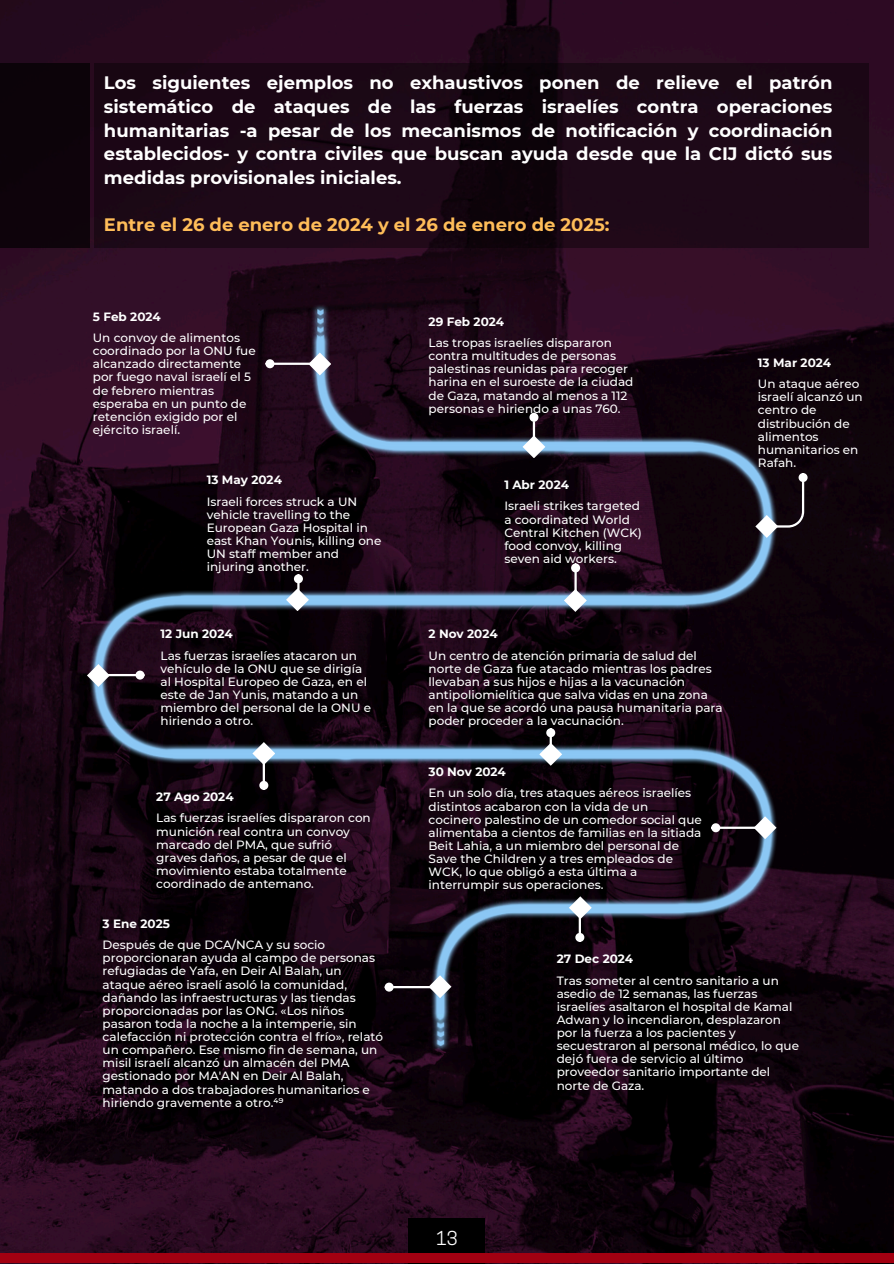
<style>
.page{position:relative;width:894px;height:1264px;background:#fff}
.page>*{position:absolute;margin:0;border:0;box-sizing:border-box;transform-origin:0 0}
.t1{font:700 18px/23.7px "Montserrat";color:#fff;text-align:justify}
.t2{font:700 18px "Montserrat";color:#ffbd59}
.t3{font:18px "Cooper Hewitt";color:#fff}
.t4{font:500 12px/13.2px "Montserrat";color:#fff}
.t5{font:700 12px "Montserrat";color:#fff}
</style>
<div class="page">
<img style="left:0;top:0;width:893px;height:1253px">
<div style="left:408px;top:1218px;width:77px;height:45px;background:#000"></div>
<div style="left:0;top:1253px;width:893px;height:10px;background:#a20011"></div>
<svg style="left:94px;top:63px;width:774px;height:184px;background:#1a0714"></svg>
<div style="left:0;top:63px;width:89px;height:184px;background:#0c0309"></div>
<img style="left:83px;top:283px;width:702px;height:788px">
<svg style="left:308px;top:352px;width:23px;height:23px"></svg>
<hr style="left:274px;top:362px;width:41px;height:3px;background:#fff">
<div style="left:266px;top:360px;width:7px;height:7px;background:#fff;border-radius:50%"></div>
<div style="left:265px;top:359px;width:9px;height:9px;border:2px solid #fff;border-radius:50%"></div>
<div style="left:316px;top:360px;width:6px;height:7px;background:#fff"></div>
<svg style="left:87px;top:664px;width:22px;height:22px"></svg>
<svg style="left:753px;top:816px;width:23px;height:23px"></svg>
<svg style="left:429px;top:975px;width:22px;height:23px"></svg>
<svg style="left:755px;top:479px;width:50px;height:58px;background:#40424e"></svg>
<div style="left:799px;top:474px;width:7px;height:7px;background:#fff;border-radius:50%"></div>
<div style="left:798px;top:473px;width:9px;height:9px;border:2px solid #fff;border-radius:50%"></div>
<div style="left:765px;top:523px;width:7px;height:7px;background:#fff"></div>
<hr style="left:100px;top:674px;width:36px;height:2px;background:#fff">
<div style="left:137px;top:671px;width:6px;height:7px;background:#fff;border-radius:50%"></div>
<div style="left:135px;top:670px;width:9px;height:9px;border:2px solid #fff;border-radius:50%"></div>
<div style="left:93px;top:671px;width:7px;height:7px;background:#fff"></div>
<hr style="left:719px;top:826px;width:42px;height:2px;background:#fff">
<div style="left:712px;top:824px;width:7px;height:7px;background:#fff;border-radius:50%"></div>
<div style="left:711px;top:823px;width:9px;height:9px;border:2px solid #fff;border-radius:50%"></div>
<div style="left:761px;top:824px;width:7px;height:7px;background:#fff"></div>
<hr style="left:393px;top:986px;width:43px;height:2px;background:#fff">
<div style="left:385px;top:983px;width:7px;height:7px;background:#fff;border-radius:50%"></div>
<div style="left:384px;top:982px;width:9px;height:9px;border:2px solid #fff;border-radius:50%"></div>
<div style="left:437px;top:983px;width:7px;height:7px;background:#fff"></div>
<svg style="left:522px;top:435px;width:23px;height:23px"></svg>
<hr style="left:532px;top:421px;width:3px;height:22px;background:#fff">
<div style="left:530px;top:414px;width:7px;height:6px;background:#fff;border-radius:50%"></div>
<div style="left:529px;top:413px;width:9px;height:9px;border:2px solid #fff;border-radius:50%"></div>
<div style="left:530px;top:444px;width:7px;height:6px;background:#fff"></div>
<svg style="left:564px;top:589px;width:22px;height:22px"></svg>
<svg style="left:568px;top:896px;width:23px;height:23px"></svg>
<svg style="left:252px;top:742px;width:23px;height:23px"></svg>
<hr style="left:574px;top:572px;width:2px;height:24px;background:#fff">
<div style="left:572px;top:564px;width:7px;height:7px;background:#fff;border-radius:50%"></div>
<div style="left:571px;top:563px;width:9px;height:9px;border:2px solid #fff;border-radius:50%"></div>
<div style="left:572px;top:596px;width:7px;height:7px;background:#fff"></div>
<svg style="left:539px;top:736px;width:23px;height:29px"></svg>
<div style="left:547px;top:729px;width:7px;height:7px;background:#fff;border-radius:50%"></div>
<div style="left:546px;top:728px;width:9px;height:9px;border:2px solid #fff;border-radius:50%"></div>
<div style="left:547px;top:751px;width:7px;height:7px;background:#fff"></div>
<hr style="left:578px;top:911px;width:2px;height:22px;background:#fff">
<div style="left:576px;top:934px;width:7px;height:6px;background:#fff;border-radius:50%"></div>
<div style="left:575px;top:932px;width:9px;height:9px;border:2px solid #fff;border-radius:50%"></div>
<div style="left:576px;top:904px;width:7px;height:7px;background:#fff"></div>
<svg style="left:286px;top:580px;width:23px;height:31px"></svg>
<div style="left:295px;top:575px;width:7px;height:7px;background:#fff;border-radius:50%"></div>
<div style="left:294px;top:574px;width:9px;height:9px;border:2px solid #fff;border-radius:50%"></div>
<div style="left:295px;top:596px;width:7px;height:7px;background:#fff"></div>
<hr style="left:263px;top:757px;width:2px;height:24px;background:#fff">
<div style="left:260px;top:782px;width:7px;height:6px;background:#fff;border-radius:50%"></div>
<div style="left:259px;top:780px;width:9px;height:9px;border:2px solid #fff;border-radius:50%"></div>
<div style="left:260px;top:750px;width:7px;height:6px;background:#fff"></div>
<p class="t1" style="left:104px;top:71px;width:729px">Los siguientes ejemplos no exhaustivos ponen de relieve el patrón sistemático de ataques de las fuerzas israelíes contra operaciones humanitarias -a pesar de los mecanismos de notificación y coordinación establecidos- y contra civiles que buscan ayuda desde que la CIJ dictó sus medidas provisionales iniciales.</p>
<p class="t2" style="left:104px;top:214px;width:507px">Entre el 26 de enero de 2024 y el 26 de enero de 2025:</p>
<h1 class="t5" style="left:93px;top:309px;width:69px">5 Feb 2024</h1>
<h1 class="t4" style="left:93px;top:331px;width:164px">Un convoy de alimentos coordinado por la ONU fue alcanzado directamente por fuego naval israelí el 5 de febrero mientras esperaba en un punto de retención exigido por el ejército israelí.</h1>
<p class="t5" style="left:207px;top:472px;width:77px">13 May 2024</p>
<p class="t4" style="left:207px;top:494px;width:176px">Israeli forces struck a UN vehicle travelling to the<br>European Gaza Hospital in east Khan Younis, killing one<br>UN staff member and injuring another.</p>
<p class="t5" style="left:160px;top:626px;width:74px">12 Jun 2024</p>
<p class="t4" style="left:160px;top:648px;width:212px">Las fuerzas israelíes atacaron un vehículo de la ONU que se dirigía al Hospital Europeo de Gaza, en el este de Jan Yunis, matando a un miembro del personal de la ONU e hiriendo a otro.</p>
<p class="t5" style="left:156px;top:789px;width:79px">27 Ago 2024</p>
<p class="t4" style="left:156px;top:811px;width:216px">Las fuerzas israelíes dispararon con munición real contra un convoy marcado del PMA, que sufrió graves daños, a pesar de que el movimiento estaba totalmente coordinado de antemano.</p>
<p class="t5" style="left:103px;top:916px;width:69px">3 Ene 2025</p>
<p class="t4" style="left:103px;top:938px;width:282px">Después de que DCA/NCA y su socio proporcionaran ayuda al campo de personas refugiadas de Yafa, en Deir Al Balah, un ataque aéreo israelí asoló la comunidad, dañando las infraestructuras y las tiendas proporcionadas por las ONG. «Los niños pasaron toda la noche a la intemperie, sin calefacción ni protección contra el frío», relató un compañero. Ese mismo fin de semana, un misil israelí alcanzó un almacén del PMA gestionado por MA'AN en Deir Al Balah, matando a dos trabajadores humanitarios e hiriendo gravemente a otro.⁴⁹</p>
<p class="t5" style="left:428px;top:314px;width:77px">29 Feb 2024</p>
<p class="t4" style="left:428px;top:336px;width:206px">Las tropas israelíes dispararon contra multitudes de personas palestinas reunidas para recoger harina en el suroeste de la ciudad de Gaza, matando al menos a 112 personas e hiriendo a unas 760.</p>
<p class="t5" style="left:504px;top:477px;width:66px">1 Abr 2024</p>
<p class="t4" style="left:504px;top:499px;width:139px">Israeli strikes targeted a coordinated World<br>Central Kitchen (WCK) food convoy, killing seven aid workers.</p>
<p class="t5" style="left:428px;top:626px;width:71px">2 Nov 2024</p>
<p class="t4" style="left:428px;top:648px;width:295px">Un centro de atención primaria de salud del norte de Gaza fue atacado mientras los padres llevaban a sus hijos e hijas a la vacunación antipoliomielítica que salva vidas en una zona en la que se acordó una pausa humanitaria para poder proceder a la vacunación.</p>
<p class="t5" style="left:428px;top:764px;width:79px">30 Nov 2024</p>
<p class="t4" style="left:428px;top:786px;width:275px">En un solo día, tres ataques aéreos israelíes distintos acabaron con la vida de un cocinero palestino de un comedor social que alimentaba a cientos de familias en la sitiada Beit Lahia, a un miembro del personal de Save the Children y a tres empleados de WCK, lo que obligó a esta última a interrumpir sus operaciones.</p>
<p class="t5" style="left:757px;top:355px;width:75px">13 Mar 2024</p>
<p class="t4" style="left:757px;top:377px;width:106px">Un ataque aéreo israelí alcanzó un centro de distribución de alimentos humanitarios en<br>Rafah.</p>
<p class="t5" style="left:556px;top:951px;width:78px">27 Dec 2024</p>
<p class="t4" style="left:556px;top:973px;width:244px">Tras someter al centro sanitario a un asedio de 12 semanas, las fuerzas israelíes asaltaron el hospital de Kamal Adwan y lo incendiaron, desplazaron por la fuerza a los pacientes y secuestraron al personal médico, lo que dejó fuera de servicio al último proveedor sanitario importante del norte de Gaza.</p>
<p class="t3" style="left:436px;top:1231px;width:23px">13</p>
</div>
